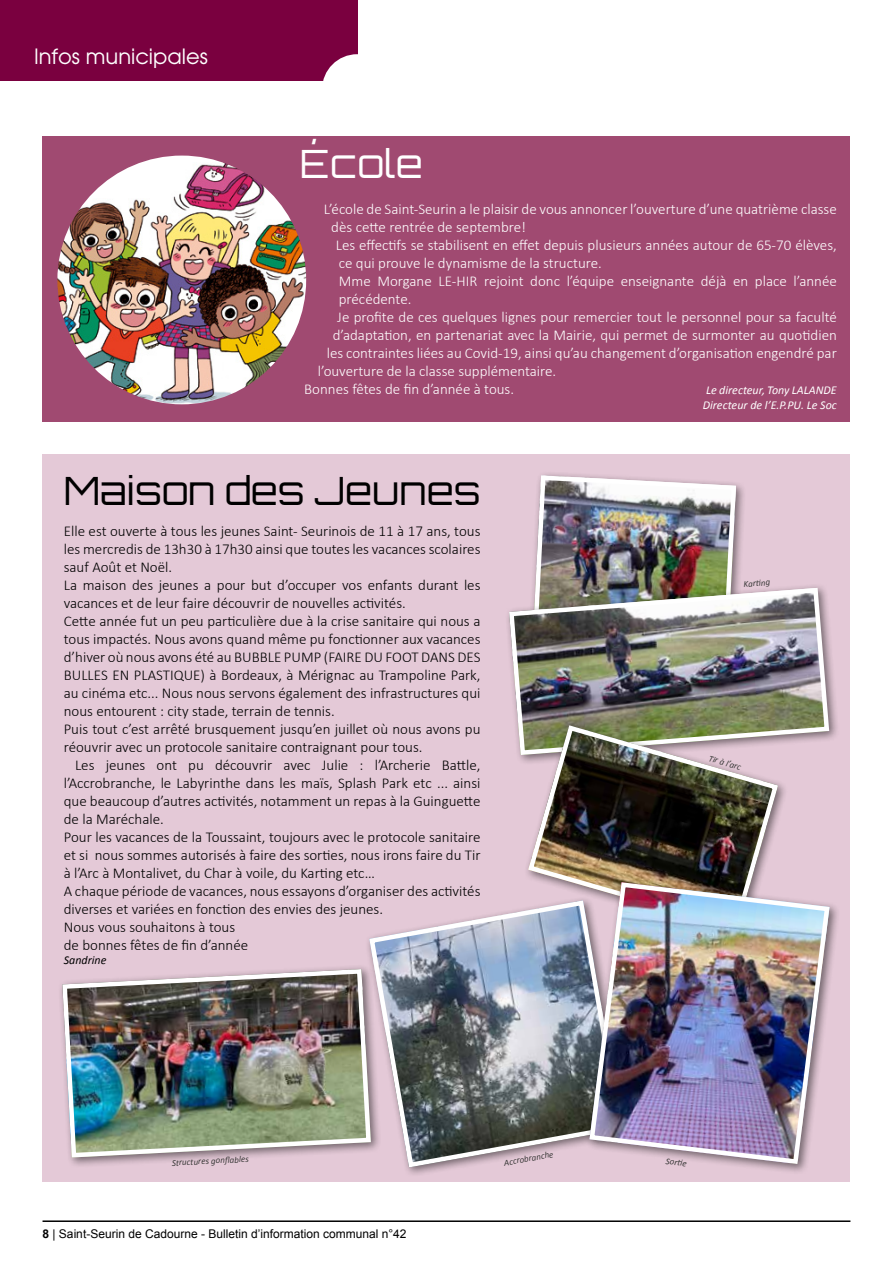
<style>
.page{position:relative;width:893px;height:1263px;background:#fff}
.page>*{position:absolute;margin:0;border:0;box-sizing:border-box;transform-origin:0 0}
.t1{font:300 39px "Orbitron";color:#000}
.t2{font:300 39px "Orbitron";color:#fff}
.t3{font:21px "Avant Garde";color:#fff}
.t4{font:300 15px/18px "Calibri";color:#000}
.t5{font:300 15px "Calibri";color:#fff}
.t6{font:12px "Arial";color:#000}
.t7{font:italic 12px/14.4px "Calibri";color:#fff}
.t8{font:italic 12px "Calibri";color:#000}
.t9{font:italic 9px "Calibri";color:#3a3a39}
.s1{font-weight:700}
</style>
<div class="page">
<hr style="left:43px;top:1220px;width:807px;height:2px;background:#000">
<div style="left:0;top:0;width:357px;height:81px;background:#7a003f"></div>
<div style="left:322px;top:54px;width:70px;height:70px;background:#fff;border-radius:50%"></div>
<div style="left:43px;top:136px;width:807px;height:285px;background:#a04a71"></div>
<img style="left:57px;top:156px;width:249px;height:248px;border-radius:124px">
<div style="left:43px;top:455px;width:807px;height:727px;background:#e4c9d7"></div>
<div style="left:58px;top:964px;width:324px;height:205px;background:#000;opacity:.5"></div>
<img style="left:60px;top:967px;width:304px;height:193px">
<div style="left:529px;top:471px;width:218px;height:169px;background:#000;opacity:.5"></div>
<img style="left:531px;top:473px;width:207px;height:110px">
<div style="left:504px;top:583px;width:336px;height:183px;background:#000;opacity:.5"></div>
<img style="left:507px;top:585px;width:325px;height:172px">
<div style="left:364px;top:896px;width:269px;height:282px;background:#000;opacity:.5"></div>
<img style="left:369px;top:900px;width:216px;height:267px">
<div style="left:370px;top:901px;width:252px;height:266px;border:4px solid #fff;border-radius:38px"></div>
<div style="left:524px;top:721px;width:265px;height:219px;background:#000;opacity:.5"></div>
<img style="left:525px;top:722px;width:256px;height:211px">
<div style="left:585px;top:878px;width:255px;height:297px;background:#000;opacity:.5"></div>
<img style="left:587px;top:880px;width:245px;height:286px">
<h2 class="t3" style="left:34px;top:43px;width:175px">Infos municipales</h2>
<h1 class="t2" style="left:300px;top:139px;width:124px">École</h1>
<p class="t5" style="left:324px;top:200px;width:515px">L’école de Saint-Seurin a le plaisir de vous annoncer l’ouverture d’une quatrième classe</p>
<p class="t5" style="left:331px;top:218px;width:196px">dès cette rentrée de septembre!</p>
<p class="t5" style="left:336px;top:236px;width:503px">Les effectifs se stabilisent en effet depuis plusieurs années autour de 65-70 élèves,</p>
<p class="t5" style="left:339px;top:254px;width:265px">ce qui prouve le dynamisme de la structure.</p>
<p class="t5" style="left:339px;top:272px;width:500px">Mme Morgane LE-HIR rejoint donc l’équipe enseignante déjà en place l’année</p>
<p class="t5" style="left:339px;top:290px;width:74px">précédente.</p>
<p class="t5" style="left:337px;top:308px;width:501px">Je profite de ces quelques lignes pour remercier tout le personnel pour sa faculté</p>
<p class="t5" style="left:333px;top:326px;width:506px">d’adaptation, en partenariat avec la Mairie, qui permet de surmonter au quotidien</p>
<p class="t5" style="left:327px;top:344px;width:512px">les contraintes liées au Covid-19, ainsi qu’au changement d’organisation engendré par</p>
<p class="t5" style="left:318px;top:362px;width:240px">l’ouverture de la classe supplémentaire.</p>
<p class="t5" style="left:304px;top:380px;width:211px">Bonnes fêtes de fin d’année à tous.</p>
<p class="t7" style="left:703px;top:382px;width:136px">Le directeur, Tony LALANDE<br>Directeur de l’E.P.PU. Le Soc</p>
<h1 class="t1" style="left:64px;top:466px;width:418px">Maison des Jeunes</h1>
<p class="t4" style="left:64px;top:522px;width:418px">Elle est ouverte à tous les jeunes Saint- Seurinois de 11 à 17 ans, tous les mercredis de 13h30 à 17h30 ainsi que toutes les vacances scolaires sauf Août et Noël.<br>La maison des jeunes a pour but d’occuper vos enfants durant les vacances et de leur faire découvrir de nouvelles activités.<br>Cette année fut un peu particulière due à la crise sanitaire qui nous a tous impactés. Nous avons quand même pu fonctionner aux vacances d’hiver où nous avons été au BUBBLE PUMP (FAIRE DU FOOT DANS DES BULLES EN PLASTIQUE) à Bordeaux, à Mérignac au Trampoline Park, au cinéma etc... Nous nous servons également des infrastructures qui nous entourent : city stade, terrain de tennis.<br>Puis tout c’est arrêté brusquement jusqu’en juillet où nous avons pu réouvrir avec un protocole sanitaire contraignant pour tous.</p>
<p class="t4" style="left:64px;top:756px;width:418px;text-indent:11px">Les jeunes ont pu découvrir avec Julie : l’Archerie Battle, l’Accrobranche, le Labyrinthe dans les maïs, Splash Park etc ... ainsi que beaucoup d’autres activités, notamment un repas à la Guinguette de la Maréchale.<br>Pour les vacances de la Toussaint, toujours avec le protocole sanitaire et si nous sommes autorisés à faire des sorties, nous irons faire du Tir à l’Arc à Montalivet, du Char à voile, du Karting etc…<br>A chaque période de vacances, nous essayons d’organiser des activités diverses et variées en fonction des envies des jeunes.<br>Nous vous souhaitons à tous<br>de bonnes fêtes de fin d’année</p>
<p class="t8" style="left:64px;top:952px;width:44px">Sandrine</p>
<p class="t9" style="left:743px;top:578px;width:28px;rotate:-5deg">Karti ng</p>
<p class="t9" style="left:711px;top:752px;width:35px;rotate:16deg">Tir à l’arc</p>
<p class="t9" style="left:172px;top:1157px;width:78px;rotate:-3deg">Structures gonfl ables</p>
<p class="t6" style="left:43px;top:1225px;width:366px"><span class="s1">8</span> | Saint-Seurin de Cadourne - Bulletin d’information communal n°42</p>
<p class="t9" style="left:503px;top:1156px;width:51px;rotate:-10deg">Accrobranche</p>
<p class="t9" style="left:667px;top:1154px;width:23px;rotate:7deg">Sorti e</p>
</div>
